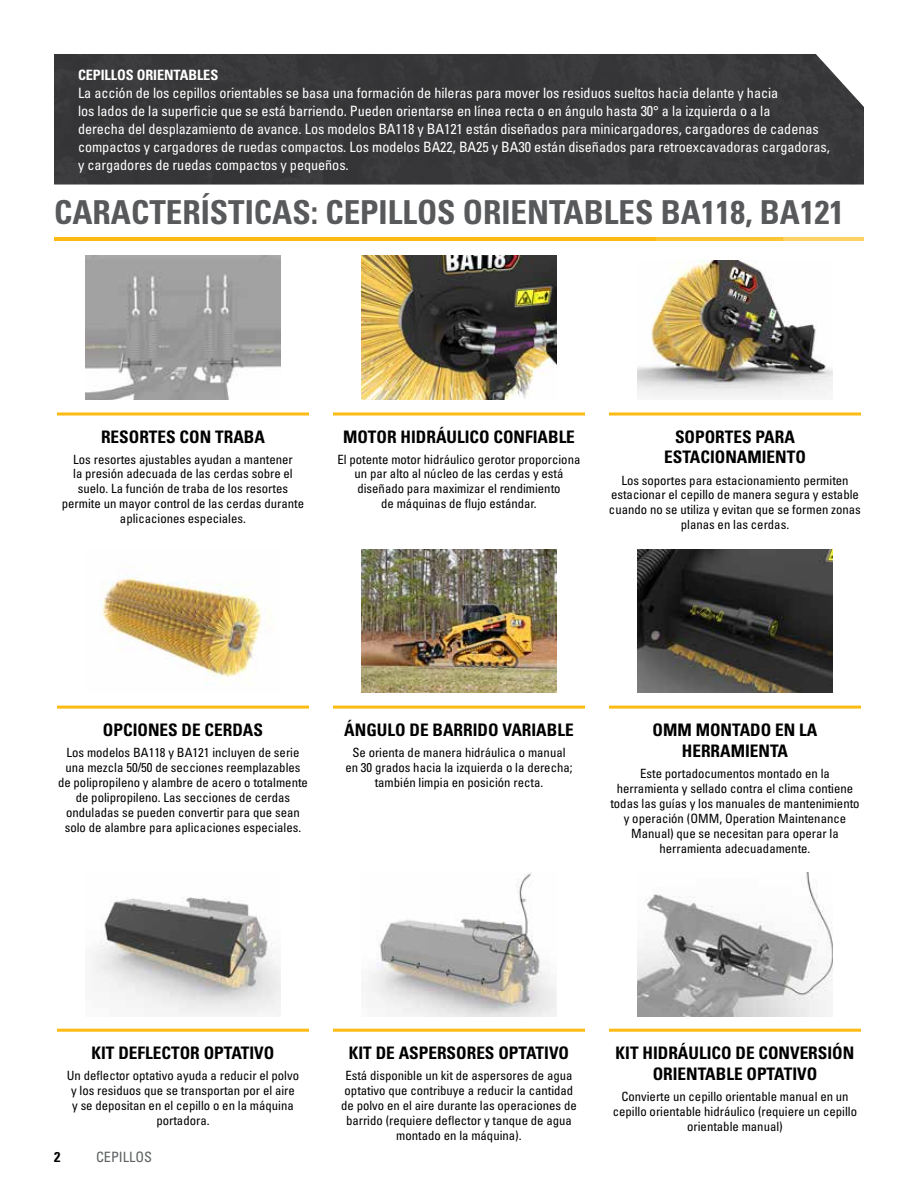
<style>
.page{position:relative;width:918px;height:1188px;background:#fff}
.page>*{position:absolute;margin:0;border:0;box-sizing:border-box;transform-origin:0 0}
.t1{font:33px "Univers LTCYR 67 Bold Cond";color:#58595b}
.t2{font:700 condensed 17.25px/21px "Univers LT Std";color:#000;text-align:center}
.t3{font:condensed 14.25px/18px "Univers LTCYR 57";letter-spacing:-.005em;color:#fff}
.t4{font:14.25px "Univers LTCYR 67 Bold Cond";letter-spacing:-.005em;color:#fff}
.t5{font:condensed 14.25px "Univers LTCYR 57";color:#5e6263}
.t6{font:14.25px "Univers LTCYR 67 Bold Cond";color:#000}
.t7{font:condensed 12.75px/15px "Univers LTCYR 57";color:#000;text-align:center}
</style>
<div class="page">
<div style="left:54px;top:54px;width:810px;height:130px;background:#383738"></div>
<hr style="left:54px;top:237px;width:601px;height:4px;background:#fdba12">
<hr style="left:654px;top:237px;width:128px;height:4px;background:#fdc436">
<hr style="left:782px;top:237px;width:82px;height:4px;background:#fdd265">
<svg style="left:57px;top:412px;width:252px;height:4px"></svg>
<img style="left:86px;top:256px;width:195px;height:144px">
<svg style="left:333px;top:412px;width:252px;height:4px"></svg>
<img style="left:362px;top:256px;width:194px;height:144px">
<svg style="left:609px;top:412px;width:252px;height:4px"></svg>
<img style="left:638px;top:260px;width:195px;height:137px">
<hr style="left:57px;top:706px;width:252px;height:3px;background:#fdba12">
<img style="left:101px;top:577px;width:169px;height:106px">
<hr style="left:333px;top:706px;width:252px;height:3px;background:#fdba12">
<img style="left:362px;top:549px;width:194px;height:144px">
<hr style="left:609px;top:706px;width:252px;height:3px;background:#fdba12">
<img style="left:638px;top:549px;width:195px;height:144px">
<hr style="left:57px;top:1029px;width:252px;height:3px;background:#fdba12">
<img style="left:93px;top:896px;width:188px;height:119px">
<hr style="left:333px;top:1029px;width:252px;height:3px;background:#fdba12">
<img style="left:369px;top:872px;width:187px;height:144px">
<hr style="left:609px;top:1029px;width:252px;height:3px;background:#fdba12">
<img style="left:638px;top:872px;width:195px;height:144px">
<p class="t4" style="left:78px;top:67px;width:142px">CEPILLOS ORIENTABLES</p>
<p class="t3" style="left:78px;top:84px;width:753px">La acción de los cepillos orientables se basa una formación de hileras para mover los residuos sueltos hacia delante y hacia<br>los lados de la superficie que se está barriendo. Pueden orientarse en línea recta o en ángulo hasta 30° a la izquierda o a la<br>derecha del desplazamiento de avance. Los modelos BA118 y BA121 están diseñados para minicargadores, cargadores de cadenas compactos y cargadores de ruedas compactos. Los modelos BA22, BA25 y BA30 están diseñados para retroexcavadoras cargadoras, y cargadores de ruedas compactos y pequeños.</p>
<h1 class="t1" style="left:54px;top:192px;width:792px">CARACTERÍSTICAS: CEPILLOS ORIENTABLES BA118, BA121</h1>
<h2 class="t2" style="left:101px;top:426px;width:165px">RESORTES CON TRABA</h2>
<p class="t7" style="left:62px;top:451px;width:244px">Los resortes ajustables ayudan a mantener<br>la presión adecuada de las cerdas sobre el suelo. La función de traba de los resortes permite un mayor control de las cerdas durante aplicaciones especiales.</p>
<h2 class="t2" style="left:343px;top:426px;width:233px">MOTOR HIDRÁULICO CONFIABLE</h2>
<p class="t7" style="left:338px;top:451px;width:244px">El potente motor hidráulico gerotor proporciona un par alto al núcleo de las cerdas y está diseñado para maximizar el rendimiento<br>de máquinas de flujo estándar.</p>
<h2 class="t2" style="left:664px;top:426px;width:143px">SOPORTES PARA<br>ESTACIONAMIENTO</h2>
<p class="t7" style="left:609px;top:472px;width:253px">Los soportes para estacionamiento permiten estacionar el cepillo de manera segura y estable cuando no se utiliza y evitan que se formen zonas planas en las cerdas.</p>
<h2 class="t2" style="left:103px;top:719px;width:162px">OPCIONES DE CERDAS</h2>
<p class="t7" style="left:58px;top:744px;width:251px">Los modelos BA118 y BA121 incluyen de serie una mezcla 50/50 de secciones reemplazables de polipropileno y alambre de acero o totalmente de polipropileno. Las secciones de cerdas onduladas se pueden convertir para que sean solo de alambre para aplicaciones especiales.</p>
<h2 class="t2" style="left:344px;top:719px;width:231px">ÁNGULO DE BARRIDO VARIABLE</h2>
<p class="t7" style="left:345px;top:744px;width:229px">Se orienta de manera hidráulica o manual en 30 grados hacia la izquierda o la derecha; también limpia en posición recta.</p>
<h2 class="t2" style="left:653px;top:719px;width:166px">OMM MONTADO EN LA<br>HERRAMIENTA</h2>
<p class="t7" style="left:610px;top:765px;width:251px">Este portadocumentos montado en la herramienta y sellado contra el clima contiene todas las guías y los manuales de mantenimiento y operación (OMM, Operation Maintenance Manual) que se necesitan para operar la herramienta adecuadamente.</p>
<h2 class="t2" style="left:92px;top:1042px;width:184px">KIT DEFLECTOR OPTATIVO</h2>
<p class="t7" style="left:67px;top:1067px;width:234px">Un deflector optativo ayuda a reducir el polvo y los residuos que se transportan por el aire y se depositan en el cepillo o en la máquina portadora.</p>
<p class="t6" style="left:54px;top:1149px;width:8px">2</p>
<p class="t5" style="left:96px;top:1148px;width:58px">CEPILLOS</p>
<h2 class="t2" style="left:349px;top:1042px;width:222px">KIT DE ASPERSORES OPTATIVO</h2>
<p class="t7" style="left:341px;top:1067px;width:237px">Está disponible un kit de aspersores de agua optativo que contribuye a reducir la cantidad de polvo en el aire durante las operaciones de barrido (requiere deflector y tanque de agua montado en la máquina).</p>
<h2 class="t2" style="left:616px;top:1042px;width:240px">KIT HIDRÁULICO DE CONVERSIÓN<br>ORIENTABLE OPTATIVO</h2>
<p class="t7" style="left:613px;top:1088px;width:246px">Convierte un cepillo orientable manual en un cepillo orientable hidráulico (requiere un cepillo orientable manual)</p>
</div>
